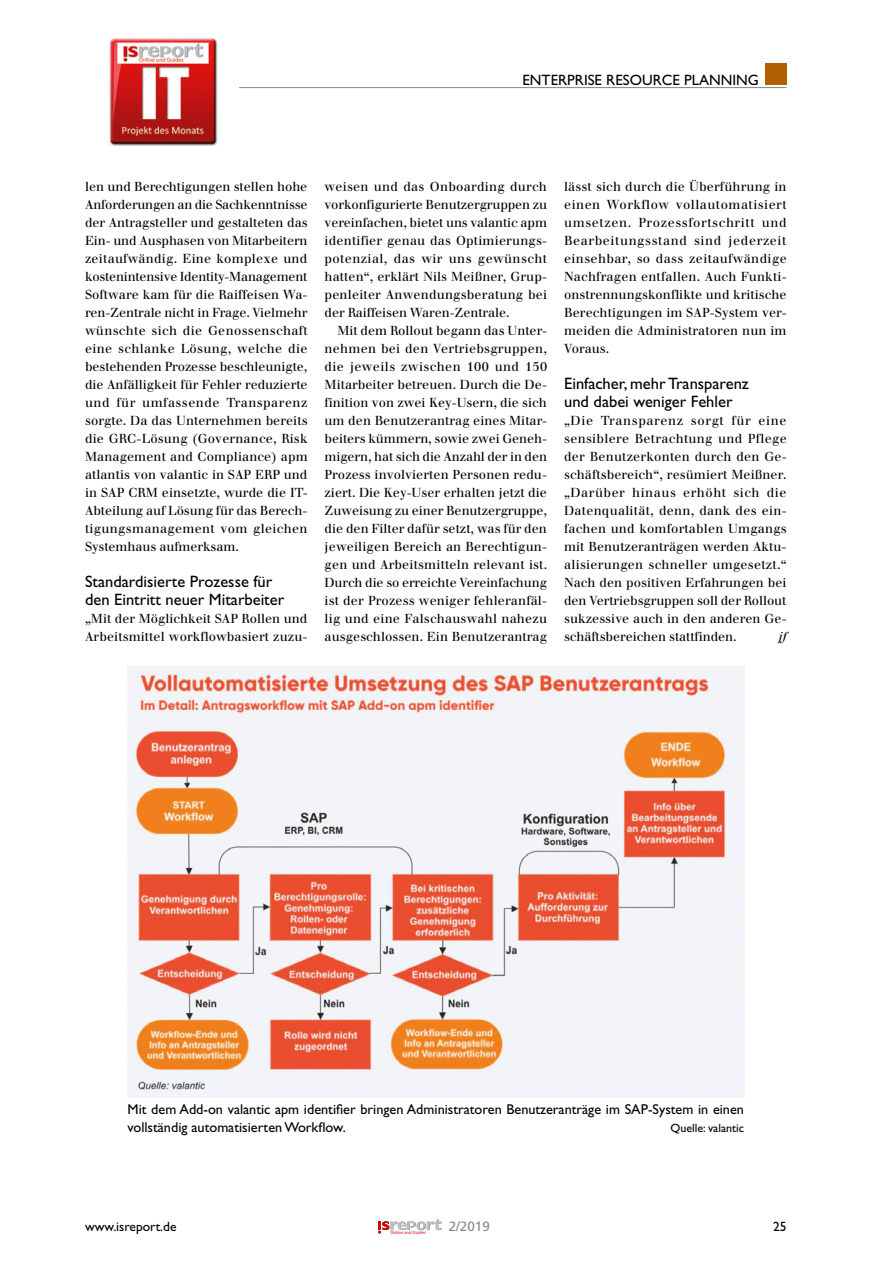
<style>
.page{position:relative;width:893px;height:1263px;background:#fff}
.page>*{position:absolute;margin:0;border:0;box-sizing:border-box;transform-origin:0 0}
.t1{font:16.5px/18px "Gill Sans";color:#000}
.t2{font:15px "Gill Sans";color:#000}
.t3{font:14.25px/18px "Gill Sans";color:#000}
.t4{font:13.5px "Gill Sans";color:#000}
.t5{font:13.5px "Frutiger";color:#878888}
.t6{font:12.75px/18px "Walbaum";letter-spacing:.005em;color:#000;text-align:justify}
.t7{font:italic 12.75px "Walbaum";color:#000}
.t8{font:12px "Gill Sans";color:#000}
.t9{font:4.65px "Myriad";color:#d90610}
</style>
<div class="page">
<svg style="left:378px;top:1219px;width:63px;height:14px"></svg>
<div style="left:765px;top:64px;width:22px;height:21px;background:#b06000"></div>
<hr style="left:239px;top:87px;width:548px;height:1px;background:#878888">
<img style="left:109px;top:38px;width:109px;height:108px">
<img style="left:128px;top:666px;width:616px;height:431px">
<p class="t2" style="left:522px;top:71px;width:238px">ENTERPRISE RESOURCE PLANNING</p>
<p class="t6" style="left:85px;top:178px;width:224px">len und Berechtigungen stellen hohe Anforderungen an die Sachkenntnisse der Antragsteller und gestalteten das Ein- und Ausphasen von Mitarbeitern zeitaufwändig. Eine komplexe und kostenintensive Identity-Management Software kam für die Raiffeisen Wa&shy;ren-Zentrale nicht in Frage. Vielmehr wünschte sich die Genossenschaft eine schlanke Lösung, welche die bestehenden Prozesse beschleunigte, die Anfälligkeit für Fehler reduzierte und für umfassende Transparenz sorgte. Da das Unternehmen bereits die GRC-Lösung (Governance, Risk Management and Compliance) apm atlantis von valantic in SAP ERP und in SAP CRM einsetzte, wurde die IT-Abteilung auf Lösung für das Berech&shy;tigungsmanagement vom gleichen Systemhaus aufmerksam.</p>
<p class="t1" style="left:85px;top:573px;width:201px">Standardisierte Prozesse für den Eintritt neuer Mitarbeiter</p>
<p class="t6" style="left:85px;top:610px;width:224px">„Mit der Möglichkeit SAP Rollen und<br>Arbeitsmittel workflowbasiert zuzu-</p>
<p class="t6" style="left:325px;top:178px;width:224px">weisen und das Onboarding durch vorkonfigurierte Benutzergruppen zu vereinfachen, bietet uns valantic apm identifier genau das Optimierungs&shy;potenzial, das wir uns gewünscht hatten“, erklärt Nils Meißner, Grup&shy;penleiter Anwendungsberatung bei der Raiffeisen Waren-Zentrale.</p>
<p class="t6" style="left:325px;top:322px;width:224px;text-indent:13px">Mit dem Rollout begann das Unter&shy;nehmen bei den Vertriebsgruppen, die jeweils zwischen 100 und 150<br>Mitarbeiter betreuen. Durch die De&shy;finition von zwei Key-Usern, die sich um den Benutzerantrag eines Mitar&shy;beiters kümmern, sowie zwei Geneh&shy;migern, hat sich die Anzahl der in den Prozess involvierten Personen redu&shy;ziert. Die Key-User erhalten jetzt die Zuweisung zu einer Benutzergruppe, die den Filter dafür setzt, was für den jeweiligen Bereich an Berechtigun&shy;gen und Arbeitsmitteln relevant ist.<br>Durch die so erreichte Vereinfachung ist der Prozess weniger fehleranfäl&shy;lig und eine Falschauswahl nahezu ausgeschlossen. Ein Benutzerantrag</p>
<p class="t6" style="left:564px;top:178px;width:224px">lässt sich durch die Überführung in einen Workflow vollautomatisiert umsetzen. Prozessfortschritt und Bearbeitungsstand sind jederzeit einsehbar, so dass zeitaufwändige Nachfragen entfallen. Auch Funkti&shy;onstrennungskonflikte und kritische Berechtigungen im SAP-System ver&shy;meiden die Administratoren nun im Voraus.</p>
<p class="t1" style="left:564px;top:375px;width:186px">Einfacher, mehr Transparenz und dabei weniger Fehler</p>
<p class="t6" style="left:564px;top:412px;width:224px">„Die Transparenz sorgt für eine sensiblere Betrachtung und Pflege der Benutzerkonten durch den Ge&shy;schäftsbereich“, resümiert Meißner. „Darüber hinaus erhöht sich die Datenqualität, denn, dank des ein&shy;fachen und komfortablen Umgangs mit Benutzeranträgen werden Aktu&shy;alisierungen schneller umgesetzt.“ Nach den positiven Erfahrungen bei den Vertriebsgruppen soll der Rollout sukzessive auch in den anderen Ge&shy;schäftsbereichen stattfinden.</p>
<p class="t7" style="left:779px;top:629px;width:9px">jf</p>
<p class="t3" style="left:128px;top:1100px;width:618px">Mit dem Add-on valantic apm identifier bringen Administratoren Benutzeranträge im SAP-System in einen vollständig automatisierten Workflow.</p>
<p class="t8" style="left:671px;top:1121px;width:75px">Quelle: valantic</p>
<p class="t4" style="left:85px;top:1219px;width:93px">www.isreport.de</p>
<p class="t9" style="left:390px;top:1230px;width:37px">Online und Guides</p>
<p class="t5" style="left:449px;top:1218px;width:43px">2/2019</p>
<p class="t4" style="left:773px;top:1219px;width:15px">25</p>
</div>
